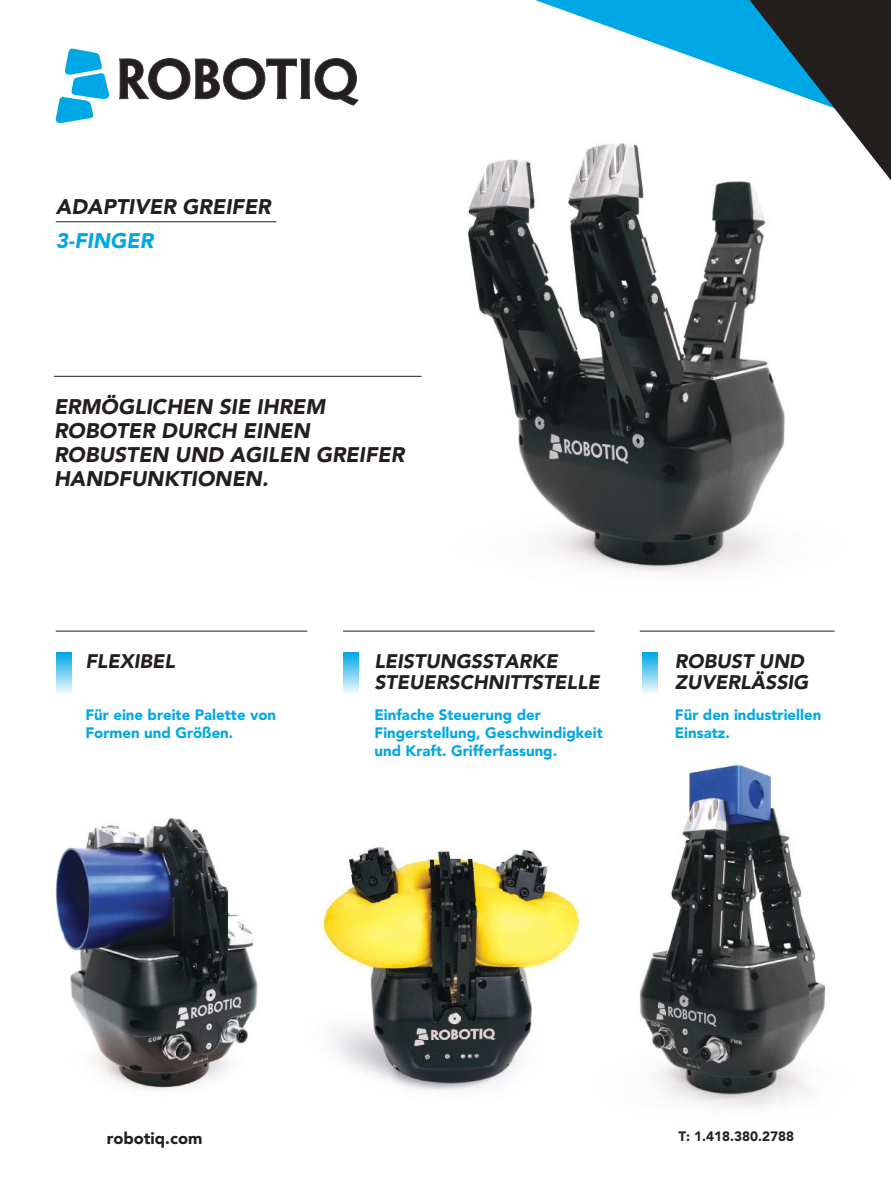
<style>
.page{position:relative;width:891px;height:1188px;background:#fff}
.page>*{position:absolute;margin:0;border:0;box-sizing:border-box;transform-origin:0 0}
.t1{font:italic 900 21px/24px "Avenir LT";color:#241f1f}
.t2{font:italic 900 21px "Avenir LT";color:#00a7e5}
.t3{font:italic 900 19.5px "Avenir LT";color:#241f1f}
.t4{font:900 16.5px "Avenir LT";color:#241f1f}
.t5{font:900 15px/18px "Avenir LT";color:#00a7e5}
.t6{font:900 13.5px "Avenir LT";color:#241f1f}
</style>
<div class="page">
<img style="left:639px;top:763px;width:187px;height:346px">
<svg style="left:535px;top:0;width:150px;height:54px"></svg>
<svg style="left:119px;top:58px;width:239px;height:47px"></svg>
<svg style="left:55px;top:48px;width:55px;height:76px"></svg>
<svg style="left:685px;top:0;width:206px;height:114px"></svg>
<img style="left:319px;top:847px;width:262px;height:244px">
<div style="left:642px;top:653px;width:16px;height:41px;background:linear-gradient(to bottom,#02a7e5,#f5fbfe)"></div>
<svg style="left:56px;top:653px;width:15px;height:40px"></svg>
<div style="left:343px;top:653px;width:16px;height:41px;background:linear-gradient(to bottom,#02a7e5,#f5fbfe)"></div>
<hr style="left:56px;top:221px;width:220px;height:1px;background:#241f1f">
<hr style="left:56px;top:631px;width:251px;height:1px;background:#241f1f">
<hr style="left:54px;top:376px;width:368px;height:1px;background:#241f1f">
<hr style="left:343px;top:631px;width:252px;height:1px;background:#241f1f">
<hr style="left:640px;top:631px;width:195px;height:1px;background:#241f1f">
<img style="left:54px;top:818px;width:204px;height:272px">
<img style="left:468px;top:114px;width:423px;height:459px">
<h1 class="t1" style="left:56px;top:194px;width:217px">ADAPTIVER GREIFER</h1>
<h1 class="t2" style="left:56px;top:228px;width:99px">3-FINGER</h1>
<h1 class="t1" style="left:54px;top:394px;width:352px">ERMÖGLICHEN SIE IHREM<br>ROBOTER DURCH EINEN<br>ROBUSTEN UND AGILEN GREIFER<br>HANDFUNKTIONEN.</h1>
<h2 class="t3" style="left:85px;top:650px;width:91px">FLEXIBEL</h2>
<h2 class="t3" style="left:374px;top:650px;width:185px">LEISTUNGSSTARKE</h2>
<h2 class="t3" style="left:675px;top:650px;width:131px">ROBUST UND</h2>
<p class="t5" style="left:675px;top:705px;width:148px">Für den industriellen<br>Einsatz.</p>
<h2 class="t3" style="left:374px;top:671px;width:227px">STEUERSCHNITTSTELLE</h2>
<h2 class="t3" style="left:675px;top:671px;width:135px">ZUVERLÄSSIG</h2>
<p class="t5" style="left:374px;top:705px;width:230px">Einfache Steuerung der<br>Fingerstellung, Geschwindigkeit und Kraft. Grifferfassung.</p>
<p class="t5" style="left:85px;top:705px;width:192px">Für eine breite Palette von<br>Formen und Größen.</p>
<p class="t4" style="left:107px;top:1128px;width:97px">robotiq.com</p>
<p class="t6" style="left:678px;top:1128px;width:117px">T: 1.418.380.2788</p>
</div>
